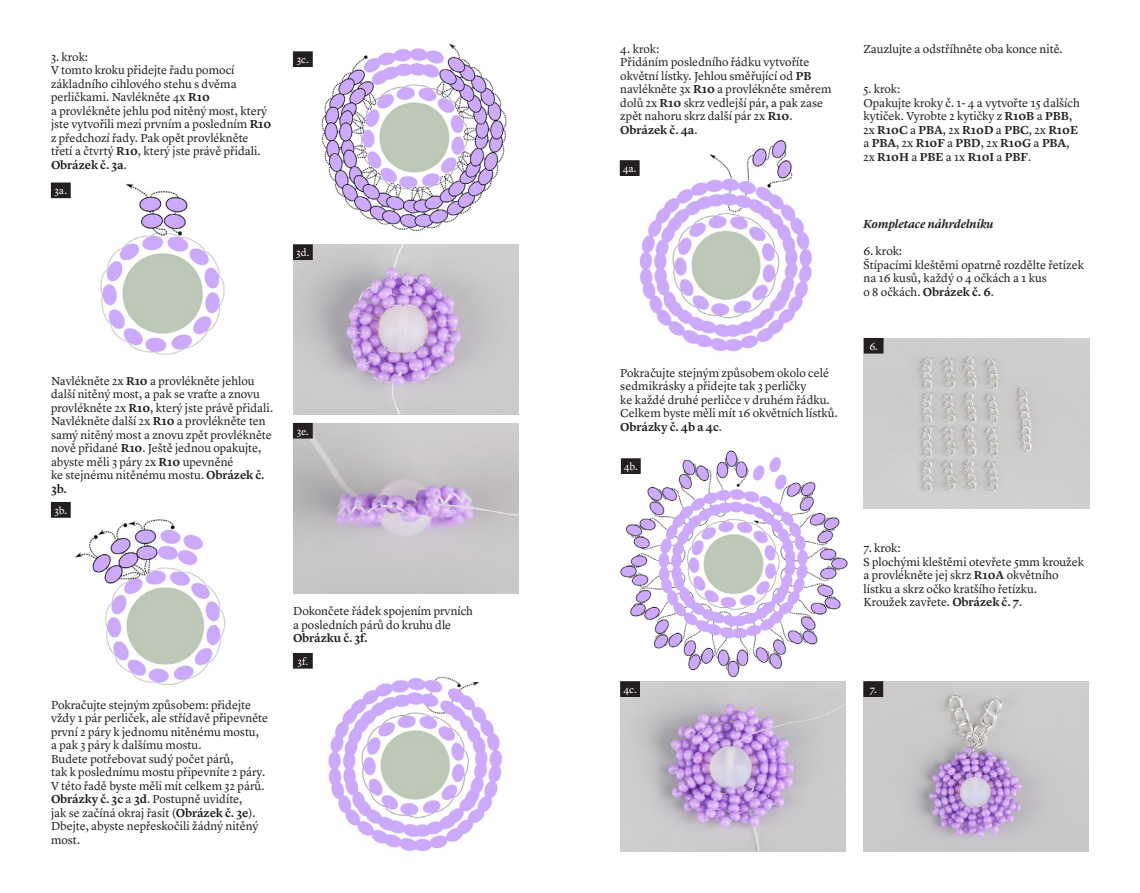
<style>
.page{position:relative;width:1140px;height:893px;background:#fff}
.page>*{position:absolute;margin:0;border:0;box-sizing:border-box;transform-origin:0 0}
.t1{font:12px/13.5px "Lyon Text";color:#231f20}
.t2{font:italic 600 12px "Lyon Text";letter-spacing:-.005em;color:#231f20}
.t3{font:600 12px "Lyon Text";letter-spacing:-.005em;color:#231f20}
.t4{font:10.5px "Lyon Text";color:#fff}
.s1{font-weight:600}
</style>
<div class="page">
<img style="left:293px;top:244px;width:225px;height:171px">
<img style="left:293px;top:423px;width:225px;height:170px">
<div style="left:293px;top:245px;width:19px;height:15px;background:#231f20"></div>
<div style="left:293px;top:244px;width:20px;height:16px;border:1px solid #231f20"></div>
<div style="left:293px;top:423px;width:19px;height:15px;background:#231f20"></div>
<div style="left:293px;top:423px;width:20px;height:15px;border:1px solid #231f20"></div>
<img style="left:52px;top:182px;width:173px;height:173px">
<img style="left:75px;top:519px;width:150px;height:166px">
<div style="left:51px;top:183px;width:19px;height:15px;background:#231f20"></div>
<div style="left:51px;top:183px;width:20px;height:15px;border:1px solid #231f20"></div>
<div style="left:51px;top:503px;width:19px;height:14px;background:#231f20"></div>
<div style="left:51px;top:502px;width:20px;height:16px;border:1px solid #231f20"></div>
<img style="left:321px;top:43px;width:186px;height:189px">
<img style="left:639px;top:140px;width:173px;height:212px">
<img style="left:620px;top:450px;width:228px;height:228px">
<img style="left:328px;top:676px;width:174px;height:176px">
<div style="left:293px;top:52px;width:19px;height:15px;background:#231f20"></div>
<div style="left:293px;top:51px;width:20px;height:16px;border:1px solid #231f20"></div>
<div style="left:620px;top:161px;width:19px;height:14px;background:#231f20"></div>
<div style="left:620px;top:160px;width:19px;height:16px;border:1px solid #231f20"></div>
<div style="left:621px;top:459px;width:19px;height:14px;background:#231f20"></div>
<div style="left:621px;top:458px;width:19px;height:16px;border:1px solid #231f20"></div>
<div style="left:293px;top:653px;width:19px;height:15px;background:#231f20"></div>
<div style="left:293px;top:653px;width:20px;height:15px;border:1px solid #231f20"></div>
<img style="left:620px;top:681px;width:225px;height:170px">
<img style="left:863px;top:681px;width:226px;height:170px">
<div style="left:620px;top:682px;width:19px;height:14px;background:#231f20"></div>
<div style="left:620px;top:681px;width:20px;height:16px;border:1px solid #231f20"></div>
<div style="left:864px;top:682px;width:18px;height:14px;background:#231f20"></div>
<div style="left:863px;top:681px;width:20px;height:16px;border:1px solid #231f20"></div>
<img style="left:864px;top:338px;width:225px;height:170px">
<div style="left:864px;top:338px;width:19px;height:15px;background:#231f20"></div>
<p class="t1" style="left:51px;top:49px;width:222px">3. krok:<br>V tomto kroku přidejte řadu pomocí základního cihlového stehu s dvěma perličkami. Navlékněte 4x <span class="s1">R10<br></span>a provlékněte jehlu pod nitěný most, který jste vytvořili mezi prvním a posledním <span class="s1">R10 </span>z předchozí řady. Pak opět provlékněte třetí a čtvrtý <span class="s1">R10</span>, který jste právě přidali.<br><span class="s1">Obrázek č. 3a</span>.</p>
<p class="t4" style="left:55px;top:183px;width:14px">3a.</p>
<p class="t4" style="left:297px;top:52px;width:14px">3c.</p>
<p class="t4" style="left:296px;top:245px;width:15px">3d.</p>
<p class="t1" style="left:51px;top:373px;width:223px">Navlékněte 2x <span class="s1">R10</span> a provlékněte jehlou další nitěný most, a pak se vraťte a znovu provlékněte 2x <span class="s1">R10</span>, který jste právě přidali.<br>Navlékněte další 2x <span class="s1">R10</span> a provlékněte ten samý nitěný most a znovu zpět provlékněte nově přidané <span class="s1">R10</span>. Ještě jednou opakujte, abyste měli 3 páry 2x <span class="s1">R10</span> upevněné<br>ke stejnému nitěnému mostu. <span class="s1">Obrázek č.<br>3b.</span></p>
<p class="t4" style="left:54px;top:502px;width:14px">3b.</p>
<p class="t4" style="left:297px;top:423px;width:14px">3e.</p>
<p class="t1" style="left:51px;top:697px;width:219px">Pokračujte stejným způsobem: přidejte vždy 1 pár perliček, ale střídavě připevněte první 2 páry k jednomu nitěnému mostu,<br>a pak 3 páry k dalšímu mostu.<br>Budete potřebovat sudý počet párů,<br>tak k poslednímu mostu připevníte 2 páry.<br>V této řadě byste měli mít celkem 32 párů.<br><span class="s1">Obrázky č. 3c</span> a <span class="s1">3d</span>. Postupně uvidíte,<br>jak se začíná okraj řasit (<span class="s1">Obrázek č. 3e</span>).<br>Dbejte, abyste nepřeskočili žádný nitěný most.</p>
<p class="t1" style="left:293px;top:603px;width:181px">Dokončete řádek spojením prvních a posledních párů do kruhu dle</p>
<p class="t3" style="left:293px;top:629px;width:76px">Obrázku č. 3f.</p>
<p class="t4" style="left:298px;top:653px;width:12px">3f.</p>
<p class="t1" style="left:620px;top:41px;width:213px">4. krok:<br>Přidáním posledního řádku vytvoříte okvětní lístky. Jehlou směřující od <span class="s1">PB </span>navlékněte 3x <span class="s1">R10</span> a provlékněte směrem dolů 2x <span class="s1">R10</span> skrz vedlejší pár, a pak zase zpět nahoru skrz další pár 2x <span class="s1">R10</span>.<br><span class="s1">Obrázek č. 4a</span>.</p>
<p class="t4" style="left:622px;top:160px;width:15px">4a.</p>
<p class="t1" style="left:620px;top:365px;width:219px">Pokračujte stejným způsobem okolo celé sedmikrásky a přidejte tak 3 perličky<br>ke každé druhé perličce v druhém řádku.<br>Celkem byste měli mít 16 okvětních lístků.<br><span class="s1">Obrázky č. 4b a 4c</span>.</p>
<p class="t4" style="left:623px;top:459px;width:16px">4b.</p>
<p class="t1" style="left:863px;top:41px;width:201px">Zauzlujte a odstříhněte oba konce nitě.</p>
<p class="t1" style="left:863px;top:82px;width:218px">5. krok:<br>Opakujte kroky č. 1- 4 a vytvořte 15 dalších kytiček. Vyrobte 2 kytičky z <span class="s1">R10B</span> a <span class="s1">PBB</span>,<br>2x <span class="s1">R10C</span> a <span class="s1">PBA</span>, 2x <span class="s1">R10D</span> a <span class="s1">PBC</span>, 2x <span class="s1">R10E </span>a <span class="s1">PBA</span>, 2x <span class="s1">R10F</span> a <span class="s1">PBD</span>, 2x <span class="s1">R10G</span> a <span class="s1">PBA</span>,<br>2x <span class="s1">R10H</span> a <span class="s1">PBE</span> a 1x <span class="s1">R10I</span> a <span class="s1">PBF</span>.</p>
<p class="t2" style="left:863px;top:215px;width:132px">Kompletace náhrdelníku</p>
<p class="t1" style="left:863px;top:244px;width:222px">6. krok:<br>Štípacími kleštěmi opatrně rozdělte řetízek na 16 kusů, každý o 4 očkách a 1 kus<br>o 8 očkách. <span class="s1">Obrázek č. 6</span>.</p>
<p class="t4" style="left:869px;top:338px;width:10px">6.</p>
<p class="t1" style="left:863px;top:541px;width:222px">7. krok:<br>S plochými kleštěmi otevřete 5mm kroužek a provlékněte jej skrz <span class="s1">R10A</span> okvětního lístku a skrz očko kratšího řetízku.<br>Kroužek zavřete. <span class="s1">Obrázek č. 7</span>.</p>
<p class="t4" style="left:623px;top:681px;width:15px">4c.</p>
<p class="t4" style="left:869px;top:681px;width:9px">7.</p>
</div>
